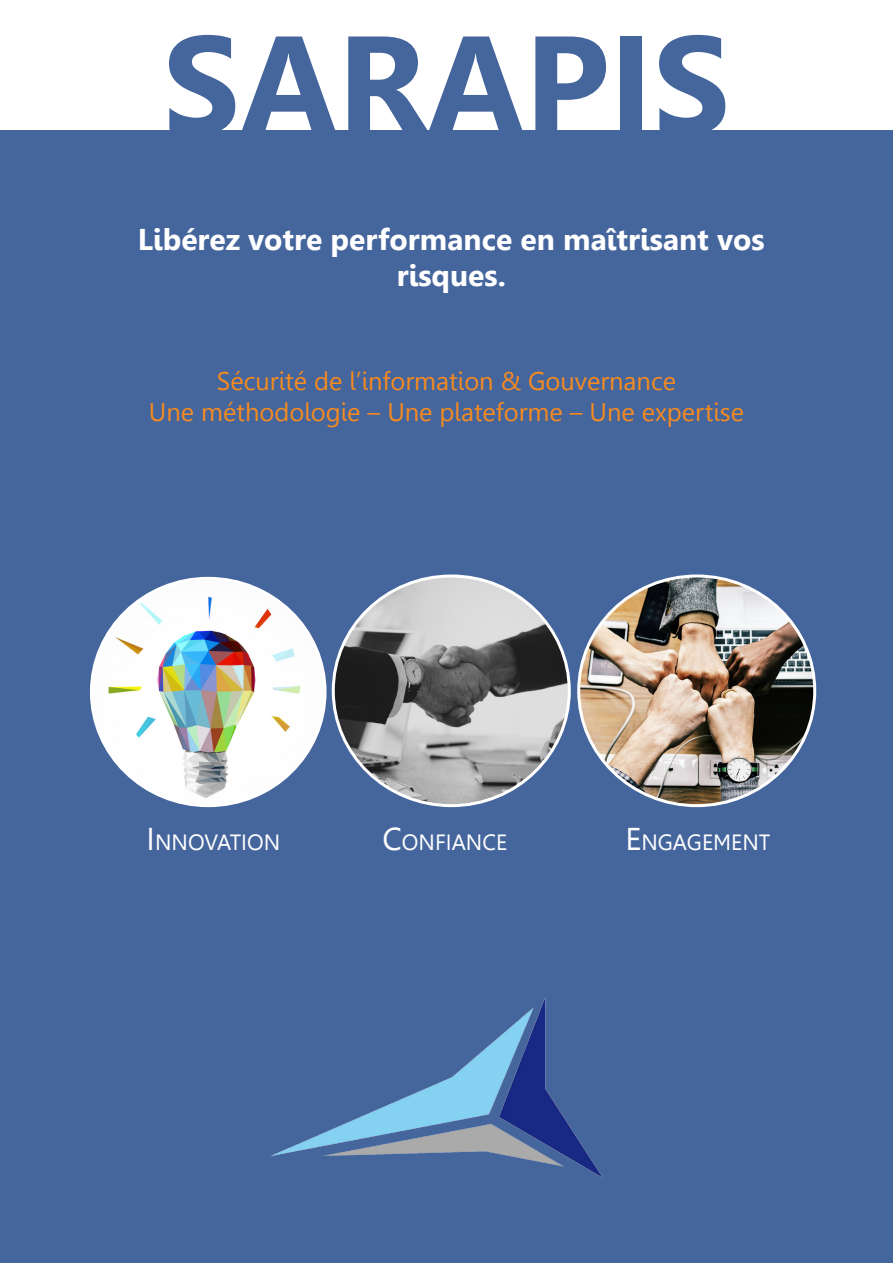
<style>
.page{position:relative;width:893px;height:1263px;background:#fff}
.page>*{position:absolute;margin:0;border:0;box-sizing:border-box;transform-origin:0 0}
.t1{font:700 138px "Leelawadee";color:#45659d}
.t2{font:700 30px/36px "Leelawadee";color:#fff;text-align:center}
.t3{font:25.5px "Leelawadee";color:#f68b1f}
.t4{font:22.05px "Leelawadee";color:#fff}
.s1{font-size:31.5px}
</style>
<div class="page">
<div style="left:0;top:131px;width:893px;height:1132px;background:#45659d"></div>
<img style="left:271px;top:997px;width:332px;height:181px">
<img style="left:91px;top:578px;width:232px;height:228px">
<img style="left:579px;top:578px;width:236px;height:228px">
<img style="left:333px;top:578px;width:236px;height:228px">
<p class="t1" style="left:163px;top:5px;width:569px">SARAPIS</p>
<p class="t2" style="left:138px;top:221px;width:628px">Libérez votre performance en maîtrisant vos risques.</p>
<p class="t3" style="left:217px;top:366px;width:461px">Sécurité de l’information &amp; Gouvernance</p>
<p class="t3" style="left:149px;top:397px;width:597px">Une méthodologie – Une plateforme – Une expertise</p>
<p class="t4" style="left:147px;top:829px;width:135px"><span class="s1">I</span>NNOVATION</p>
<p class="t4" style="left:382px;top:829px;width:126px"><span class="s1">C</span>ONFIANCE</p>
<p class="t4" style="left:625px;top:829px;width:147px"><span class="s1">E</span>NGAGEMENT</p>
</div>
